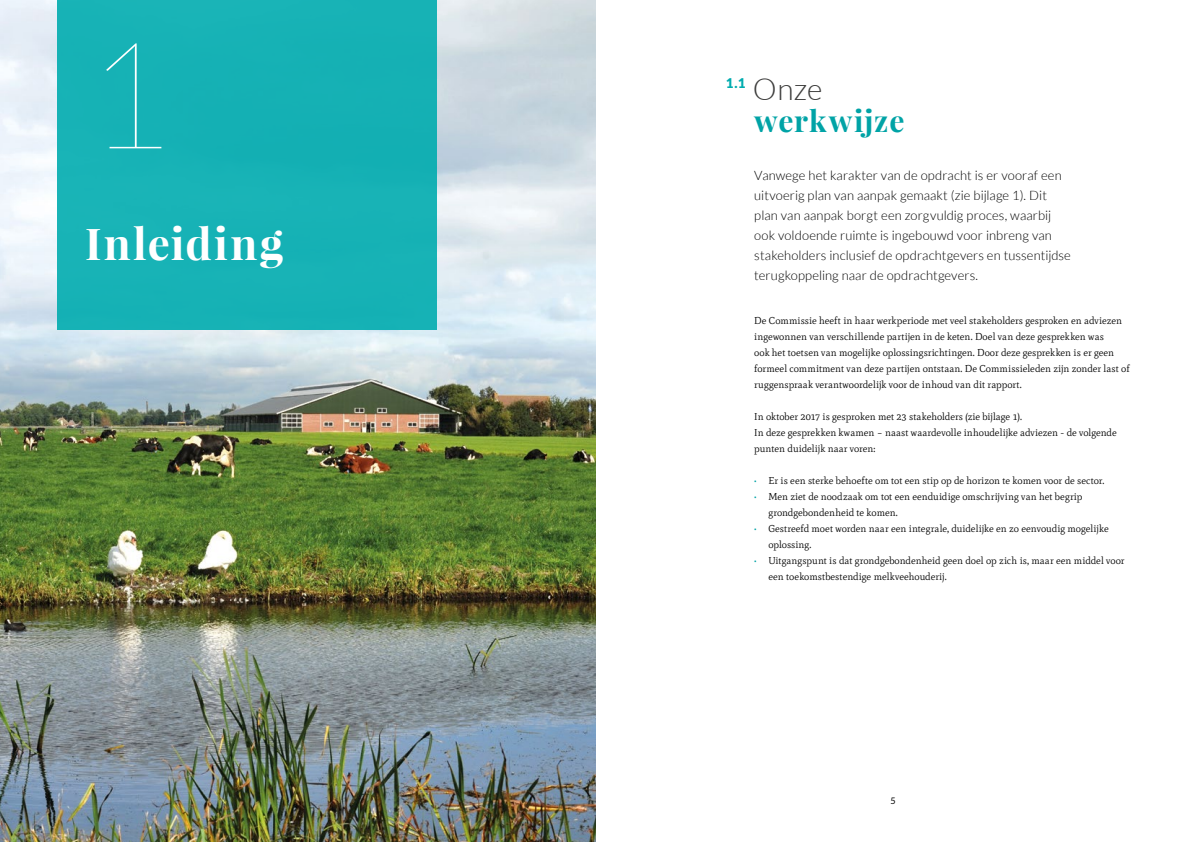
<style>
.page{position:relative;width:1191px;height:842px;background:#fff}
.page>*{position:absolute;margin:0;border:0;box-sizing:border-box;transform-origin:0 0}
.t1{font:100 149px "Lato";color:#fff}
.t2{font:700 44px "Playfair Display";letter-spacing:.045em;color:#fff}
.t3{font:700 30px "Playfair Display";letter-spacing:.03em;color:#00a3a6}
.t4{font:300 30px "Lato";color:#3c3c3b}
.t5{font:900 13.4px "Lato";color:#00acaf}
.t6{font:300 13px/20px "Lato";letter-spacing:.005em;color:#000}
.t7{font:10px/16px "Mate";letter-spacing:-.005em;color:#000}
.t8{font:9px "Lato";color:#000}
.s1{color:#00a3a6}
</style>
<div class="page">
<img style="left:0;top:0;width:595px;height:842px">
<div style="left:57px;top:0;width:380px;height:330px;background:#16b2b5"></div>
<h1 class="t1" style="left:85px;top:17px;width:88px">1</h1>
<h2 class="t2" style="left:85px;top:216px;width:200px">Inleiding</h2>
<h3 class="t5" style="left:726px;top:76px;width:21px">1.1</h3>
<h3 class="t4" style="left:753px;top:73px;width:71px">Onze</h3>
<h3 class="t3" style="left:754px;top:102px;width:152px">werkwijze</h3>
<p class="t6" style="left:754px;top:165px;width:318px">Vanwege het karakter van de opdracht is er vooraf een uitvoerig plan van aanpak gemaakt (zie bijlage 1). Dit plan van aanpak borgt een zorgvuldig proces, waarbij ook voldoende ruimte is ingebouwd voor inbreng van stakeholders inclusief de opdrachtgevers en tussentijdse terugkoppeling naar de opdrachtgevers.</p>
<p class="t7" style="left:754px;top:313px;width:377px">De Commissie heeft in haar werkperiode met veel stakeholders gesproken en adviezen ingewonnen van verschillende partijen in de keten. Doel van deze gesprekken was<br>ook het toetsen van mogelijke oplossingsrichtingen. Door deze gesprekken is er geen formeel commitment van deze partijen ontstaan. De Commissieleden zijn zonder last of ruggenspraak verantwoordelijk voor de inhoud van dit rapport.</p>
<p class="t7" style="left:754px;top:409px;width:364px">In oktober 2017 is gesproken met 23 stakeholders (zie bijlage 1).<br>In deze gesprekken kwamen – naast waardevolle inhoudelijke adviezen - de volgende punten duidelijk naar voren:</p>
<p class="t7" style="left:754px;top:473px;width:352px"><span class="s1">•</span> Er is een sterke behoefte om tot een stip op de horizon te komen voor de sector.</p>
<p class="t7" style="left:768px;top:489px;width:315px;text-indent:-14px"><span class="s1">•</span> Men ziet de noodzaak om tot een eenduidige omschrijving van het begrip grondgebondenheid te komen.</p>
<p class="t7" style="left:768px;top:521px;width:342px;text-indent:-14px"><span class="s1">•</span> Gestreefd moet worden naar een integrale, duidelijke en zo eenvoudig mogelijke oplossing.</p>
<p class="t7" style="left:768px;top:553px;width:357px;text-indent:-14px"><span class="s1">•</span> Uitgangspunt is dat grondgebondenheid geen doel op zich is, maar een middel voor een toekomstbestendige melkveehouderij.</p>
<p class="t8" style="left:890px;top:796px;width:7px">5</p>
</div>
